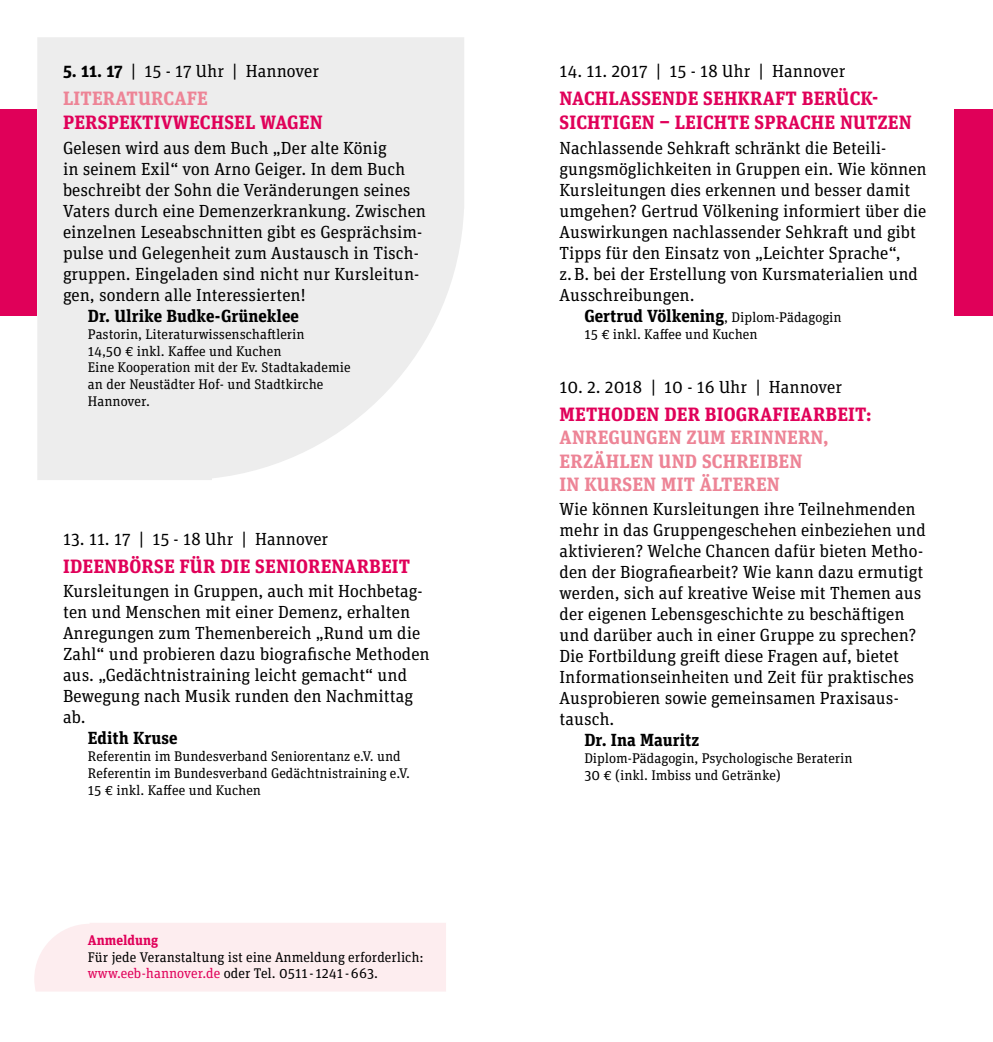
<style>
.page{position:relative;width:993px;height:1042px;background:#fff}
.page>*{position:absolute;margin:0;border:0;box-sizing:border-box;transform-origin:0 0}
.t1{font:700 19.25px/24.5px "Unit Slab Pro";letter-spacing:.01em;color:#e00059}
.t2{font:700 19.25px/23.1px "Unit Slab Pro";letter-spacing:.01em;color:#ed8496}
.t3{font:17.5px/21px "Unit Slab Pro";color:#000}
.t4{font:700 17.5px "Unit Slab Pro";color:#000}
.t5{font:14px/16.8px "Unit Slab Pro";color:#000}
.t6{font:700 14px "Unit Slab Pro";color:#e00059}
.s1{font-weight:700}
.s2{color:#e00059}
.s3{font-weight:700;font-size:17.5px}
</style>
<div class="page">
<svg style="left:37px;top:37px;width:427px;height:443px;background:#eee"></svg>
<div style="left:954px;top:109px;width:38px;height:206px;background:#e00059"></div>
<div style="left:0;top:109px;width:36px;height:206px;background:#e00059"></div>
<div style="left:34px;top:923px;width:412px;height:68px;background:#fdedef"></div>
<p class="t3" style="left:63px;top:60px;width:257px"><span class="s1">5. 11. 17</span> | 15 - 17 Uhr | Hannover</p>
<p class="t2" style="left:63px;top:86px;width:146px">LITERATURCAFE</p>
<p class="t1" style="left:63px;top:109px;width:261px">PERSPEKTIVWECHSEL WAGEN</p>
<p class="t3" style="left:63px;top:137px;width:364px">Gelesen wird aus dem Buch „Der alte König<br>in seinem Exil“ von Arno Geiger. In dem Buch beschreibt der Sohn die Veränderungen seines Vaters durch eine Demenzerkrankung. Zwischen einzelnen Leseabschnitten gibt es Gesprächsim&shy;pulse und Gelegenheit zum Austausch in Tisch&shy;gruppen. Eingeladen sind nicht nur Kursleitun&shy;gen, sondern alle Interessierten!</p>
<p class="t4" style="left:88px;top:303px;width:212px">Dr. Ulrike Budke-Grüneklee</p>
<p class="t5" style="left:88px;top:325px;width:264px">Pastorin, Literaturwissenschaftlerin<br>14,50 € inkl. Kaffee und Kuchen<br>Eine Kooperation mit der Ev. Stadtakademie an der Neustädter Hof- und Stadtkirche Hannover.</p>
<p class="t3" style="left:63px;top:527px;width:267px">13. 11. 17 | 15 - 18 Uhr | Hannover</p>
<p class="t1" style="left:63px;top:552px;width:348px">IDEENBÖRSE FÜR DIE SENIORENARBEIT</p>
<p class="t3" style="left:63px;top:580px;width:368px">Kursleitungen in Gruppen, auch mit Hochbetag&shy;ten und Menschen mit einer Demenz, erhalten Anregungen zum Themenbereich „Rund um die Zahl“ und probieren dazu biografische Methoden aus. „Gedächtnistraining leicht gemacht“ und Bewegung nach Musik runden den Nachmittag ab.</p>
<p class="t4" style="left:88px;top:725px;width:91px">Edith Kruse</p>
<p class="t5" style="left:88px;top:747px;width:323px">Referentin im Bundesverband Seniorentanz e.V. und<br>Referentin im Bundesverband Gedächtnistraining e.V.<br>15 € inkl. Kaffee und Kuchen</p>
<p class="t6" style="left:88px;top:929px;width:72px">Anmeldung</p>
<p class="t5" style="left:88px;top:948px;width:337px">Für jede Veranstaltung ist eine Anmeldung erforderlich: <span class="s2">www.eeb-hannover.de</span> oder Tel. 0511 - 1241 -663.</p>
<p class="t3" style="left:559px;top:60px;width:287px">14. 11. 2017 | 15 - 18 Uhr | Hannover</p>
<p class="t1" style="left:559px;top:85px;width:353px">NACHLASSENDE SEHKRAFT BERÜCK-<br>SICHTIGEN – LEICHTE SPRACHE NUTZEN</p>
<p class="t3" style="left:559px;top:137px;width:368px">Nachlassende Sehkraft schränkt die Beteili&shy;gungsmöglichkeiten in Gruppen ein. Wie können Kursleitungen dies erkennen und besser damit umgehen? Gertrud Völkening informiert über die Auswirkungen nachlassender Sehkraft und gibt Tipps für den Einsatz von „Leichter Sprache“, z.B. bei der Erstellung von Kursmaterialien und Ausschreibungen.</p>
<p class="t5" style="left:584px;top:308px;width:259px"><span class="s3">Gertrud Völkening</span>, Diplom-Pädagogin<br>15 € inkl. Kaffee und Kuchen</p>
<p class="t3" style="left:559px;top:376px;width:284px">10. 2. 2018 | 10 - 16 Uhr | Hannover</p>
<p class="t1" style="left:559px;top:401px;width:313px">METHODEN DER BIOGRAFIEARBEIT:</p>
<p class="t2" style="left:559px;top:425px;width:270px">ANREGUNGEN ZUM ERINNERN,<br>ERZÄHLEN UND SCHREIBEN<br>IN KURSEN MIT ÄLTEREN</p>
<p class="t3" style="left:559px;top:498px;width:368px">Wie können Kursleitungen ihre Teilnehmenden mehr in das Gruppengeschehen einbeziehen und aktivieren? Welche Chancen dafür bieten Metho&shy;den der Biografiearbeit? Wie kann dazu ermutigt werden, sich auf kreative Weise mit Themen aus der eigenen Lebensgeschichte zu beschäftigen und darüber auch in einer Gruppe zu sprechen?<br>Die Fortbildung greift diese Fragen auf, bietet Informationseinheiten und Zeit für praktisches Ausprobieren sowie gemeinsamen Praxisaus&shy;tausch.</p>
<p class="t4" style="left:584px;top:727px;width:116px">Dr. Ina Mauritz</p>
<p class="t5" style="left:584px;top:749px;width:270px">Diplom-Pädagogin, Psychologische Beraterin<br>30 € (inkl. Imbiss und Getränke)</p>
</div>
